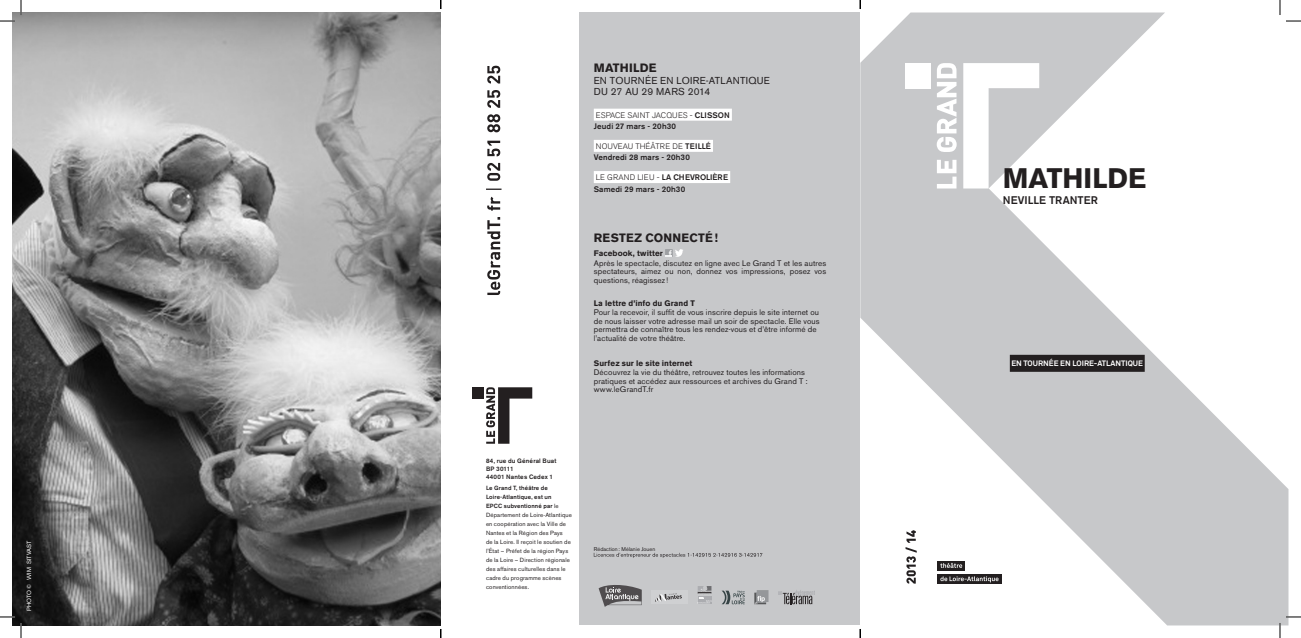
<style>
.page{position:relative;width:1301px;height:638px;background:#fff}
.page>*{position:absolute;margin:0;border:0;box-sizing:border-box;transform-origin:0 0}
.t1{font:700 28px "Akzidenz Grotesk BE";letter-spacing:.005em;color:#231f20}
.BIBLE_TITRE{font:700 12px "Akzidenz Grotesk BE";letter-spacing:.02em;color:#231f20}
.t2{font:500 11px "Akzidenz Grotesk BE";letter-spacing:.005em;color:#231f20}
.BIBLE_TITRE-2{font:10px/11px "Akzidenz Grotesk BE";letter-spacing:.025em;color:#231f20}
.t3{font:8px/8.6px "Akzidenz Grotesk BE";letter-spacing:.015em;color:#231f20}
.t4{font:500 8px "Akzidenz Grotesk BE";letter-spacing:.015em;color:#231f20}
.t5{font:700 8px "Akzidenz Grotesk BE";letter-spacing:.01em;color:#231f20}
.t6{font:300 8px "Akzidenz Grotesk BE";color:#231f20}
.t7{font:700 7.8px "Akkurat";color:#fff}
._2_Distrib__Fonction{font:500 6.3px/8.3px "Akzidenz Grotesk BE";letter-spacing:.025em;color:#231f20}
._8__normal_texte_rep{font:6px/9px "Akzidenz Grotesk BE";letter-spacing:.02em;color:#231f20}
.t8{font:6px "Akzidenz Grotesk BE";color:#fff}
.t9{font:5.5px "Akzidenz Grotesk BE";letter-spacing:.005em;color:#231f20}
.s1{font-weight:500}
.s2{font-weight:300}
</style>
<div class="page">
<svg style="left:860px;top:12px;width:428px;height:613px"></svg>
<img style="left:12px;top:12px;width:429px;height:613px">
<div style="left:579px;top:12px;width:281px;height:613px;background:#c7c8ca"></div>
<svg style="left:486px;top:66px;width:15px;height:229px"></svg>
<div style="left:472px;top:387px;width:11px;height:11px;background:#231f20"></div>
<svg style="left:486px;top:387px;width:46px;height:56px"></svg>
<svg style="left:778px;top:590px;width:37px;height:14px"></svg>
<svg style="left:598px;top:585px;width:44px;height:21px"></svg>
<div style="left:651px;top:590px;width:36px;height:14px;background:#d1d2d4"></div>
<svg style="left:655px;top:593px;width:27px;height:8px"></svg>
<svg style="left:721px;top:590px;width:24px;height:14px"></svg>
<svg style="left:698px;top:603px;width:13px;height:1px"></svg>
<svg style="left:697px;top:586px;width:15px;height:17px"></svg>
<img style="left:754px;top:590px;width:14px;height:14px">
<div style="left:905px;top:63px;width:25px;height:25px;background:#fff"></div>
<svg style="left:963px;top:63px;width:76px;height:125px"></svg>
<svg style="left:937px;top:160px;width:19px;height:28px"></svg>
<svg style="left:936px;top:63px;width:20px;height:89px"></svg>
<div style="left:1010px;top:354px;width:134px;height:17px;background:#231f20"></div>
<div style="left:594px;top:109px;width:138px;height:12px;background:#fff"></div>
<div style="left:594px;top:140px;width:119px;height:12px;background:#fff"></div>
<div style="left:594px;top:171px;width:136px;height:12px;background:#fff"></div>
<svg style="left:665px;top:249px;width:18px;height:8px"></svg>
<svg style="left:594px;top:552px;width:168px;height:5px"></svg>
<svg style="left:905px;top:530px;width:11px;height:53px"></svg>
<svg style="left:937px;top:560px;width:28px;height:10px"></svg>
<div style="left:937px;top:574px;width:64px;height:9px;background:#231f20"></div>
<svg style="left:940px;top:562px;width:22px;height:5px"></svg>
<svg style="left:940px;top:576px;width:58px;height:6px"></svg>
<svg style="left:1286px;top:20px;width:15px;height:2px"></svg>
<svg style="left:1286px;top:616px;width:15px;height:1px"></svg>
<svg style="left:0;top:0;width:22px;height:22px"></svg>
<svg style="left:0;top:616px;width:22px;height:21px"></svg>
<svg style="left:1279px;top:0;width:1px;height:15px"></svg>
<svg style="left:1279px;top:622px;width:1px;height:15px"></svg>
<svg style="left:859px;top:0;width:2px;height:9px"></svg>
<svg style="left:859px;top:629px;width:2px;height:8px"></svg>
<p class="t8" style="left:26px;top:610px;width:71px;rotate:-90deg">PHOTO © WIM SITVAST</p>
<p class="BIBLE_TITRE" style="left:594px;top:61px;width:64px">MATHILDE</p>
<p class="BIBLE_TITRE-2" style="left:594px;top:75px;width:178px">EN TOURNÉE EN LOIRE-ATLANTIQUE<br>DU 27 AU 29 MARS 2014</p>
<p class="t6" style="left:596px;top:110px;width:135px">ESPACE SAINT JACQUES - <span class="s1">CLISSON</span></p>
<p class="t4" style="left:594px;top:121px;width:84px">Jeudi 27 mars - 20h30</p>
<p class="t6" style="left:596px;top:141px;width:116px">NOUVEAU THÉÂTRE DE <span class="s1">TEILLÉ</span></p>
<p class="t4" style="left:594px;top:152px;width:98px">Vendredi 28 mars - 20h30</p>
<p class="t4" style="left:596px;top:172px;width:134px"><span class="s2">LE GRAND LIEU -</span> LA CHEVROLIÈRE</p>
<p class="t4" style="left:594px;top:184px;width:93px">Samedi 29 mars - 20h30</p>
<p class="BIBLE_TITRE" style="left:594px;top:231px;width:126px">RESTEZ CONNECTÉ!</p>
<p class="t5" style="left:594px;top:248px;width:71px">Facebook, twitter</p>
<p class="t3" style="left:594px;top:258px;width:234px;text-align:justify">Après le spectacle, discutez en ligne avec Le Grand T et les autres spectateurs, aimez ou non, donnez vos impressions, posez vos questions, réagissez!</p>
<p class="t5" style="left:594px;top:299px;width:103px">La lettre d’info du Grand T</p>
<p class="t3" style="left:594px;top:308px;width:227px">Pour la recevoir, il suffit de vous inscrire depuis le site internet ou de nous laisser votre adresse mail un soir de spectacle. Elle vous permettra de connaître tous les rendez-vous et d’être informé de l’actualité de votre théâtre.</p>
<p class="t5" style="left:594px;top:359px;width:100px">Surfez sur le site internet</p>
<p class="t3" style="left:594px;top:368px;width:215px">Découvrez la vie du théâtre, retrouvez toutes les informations pratiques et accédez aux ressources et archives du Grand T : www.leGrandT.fr</p>
<p class="_2_Distrib__Fonction" style="left:486px;top:456px;width:72px">84, rue du Général Buat<br>BP 30111<br>44001 Nantes Cedex 1</p>
<p class="_8__normal_texte_rep" style="left:486px;top:482px;width:87px"><span class="s1">Le Grand T, théâtre de<br>Loire-Atlantique, est un<br>EPCC subventionné par</span> le<br>Département de Loire-Atlantique en coopération avec la Ville de<br>Nantes et la Région des Pays<br>de la Loire. Il reçoit le soutien de l’État – Préfet de la région Pays de la Loire – Direction régionale des affaires culturelles dans le cadre du programme scènes conventionnées.</p>
<p class="t9" style="left:594px;top:545px;width:63px">Rédaction : Mélanie Jouen</p>
<h1 class="t1" style="left:1002px;top:162px;width:145px">MATHILDE</h1>
<h3 class="t2" style="left:1002px;top:193px;width:97px">NEVILLE TRANTER</h3>
<p class="t7" style="left:1011px;top:358px;width:133px">EN TOURNÉE EN LOIRE-ATLANTIQUE</p>
</div>
